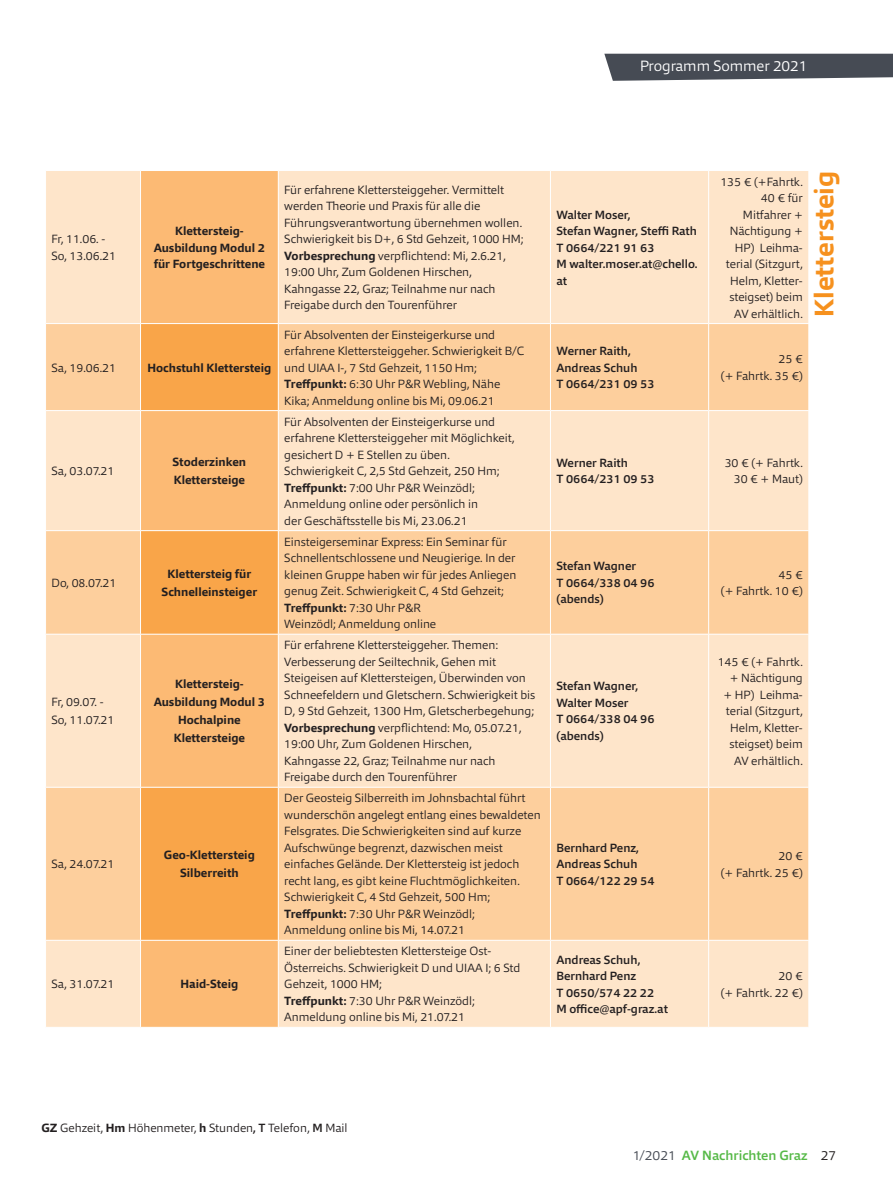
<style>
.page{position:relative;width:893px;height:1191px;background:#fff}
.page>*{position:absolute;margin:0;border:0;box-sizing:border-box;transform-origin:0 0}
.t1{font:700 27px "Qubo";color:#f6911e}
.t2{font:300 15px "Qubo";color:#fff}
.t3{font:500 13.5px "Qubo";color:#56b947}
.t4{font:300 12px/16.5px "Qubo";color:#231f20}
.t5{font:500 12px/16.5px "Qubo";color:#231f20}
.t6{font:700 12px/18px "Qubo";color:#231f20;text-align:center}
.s1{font-weight:700}
.s2{font-weight:500}
.s3{font-weight:300;color:#464b54}
.s4{font-weight:300;color:#231f20}
</style>
<div class="page">
<svg style="left:604px;top:54px;width:289px;height:27px;background:#565a62"></svg>
<div style="left:46px;top:171px;width:762px;height:856px;background:#fee5ca"></div>
<div style="left:141px;top:171px;width:137px;height:856px;background:#fcba74"></div>
<svg style="left:46px;top:324px;width:762px;height:616px;background:#fdd8b1"></svg>
<svg style="left:141px;top:324px;width:137px;height:616px;background:#faae5c"></svg>
<hr style="left:140px;top:171px;width:1px;height:152px;background:#fff">
<hr style="left:278px;top:171px;width:1px;height:152px;background:#fff">
<hr style="left:550px;top:171px;width:1px;height:152px;background:#fff">
<hr style="left:708px;top:171px;width:1px;height:152px;background:#fff">
<hr style="left:45px;top:323px;width:96px;height:1px;background:#fff">
<hr style="left:141px;top:323px;width:137px;height:1px;background:#fff">
<hr style="left:140px;top:324px;width:1px;height:86px;background:#fff">
<hr style="left:278px;top:323px;width:272px;height:1px;background:#fff">
<hr style="left:278px;top:324px;width:1px;height:86px;background:#fff">
<hr style="left:550px;top:323px;width:159px;height:1px;background:#fff">
<hr style="left:550px;top:324px;width:1px;height:86px;background:#fff">
<hr style="left:709px;top:323px;width:100px;height:1px;background:#fff">
<hr style="left:708px;top:324px;width:1px;height:86px;background:#fff">
<hr style="left:45px;top:410px;width:96px;height:1px;background:#fff">
<hr style="left:141px;top:410px;width:137px;height:1px;background:#fff">
<hr style="left:140px;top:411px;width:1px;height:119px;background:#fff">
<hr style="left:278px;top:410px;width:272px;height:1px;background:#fff">
<hr style="left:278px;top:411px;width:1px;height:119px;background:#fff">
<hr style="left:550px;top:410px;width:159px;height:1px;background:#fff">
<hr style="left:550px;top:411px;width:1px;height:119px;background:#fff">
<hr style="left:709px;top:410px;width:100px;height:1px;background:#fff">
<hr style="left:708px;top:411px;width:1px;height:119px;background:#fff">
<hr style="left:45px;top:530px;width:96px;height:1px;background:#fff">
<hr style="left:141px;top:530px;width:137px;height:1px;background:#fff">
<hr style="left:140px;top:531px;width:1px;height:103px;background:#fff">
<hr style="left:278px;top:530px;width:272px;height:1px;background:#fff">
<hr style="left:278px;top:531px;width:1px;height:103px;background:#fff">
<hr style="left:550px;top:530px;width:159px;height:1px;background:#fff">
<hr style="left:550px;top:531px;width:1px;height:103px;background:#fff">
<hr style="left:709px;top:530px;width:100px;height:1px;background:#fff">
<hr style="left:708px;top:531px;width:1px;height:103px;background:#fff">
<hr style="left:45px;top:634px;width:96px;height:1px;background:#fff">
<hr style="left:141px;top:634px;width:137px;height:1px;background:#fff">
<hr style="left:140px;top:634px;width:1px;height:153px;background:#fff">
<hr style="left:278px;top:634px;width:272px;height:1px;background:#fff">
<hr style="left:278px;top:634px;width:1px;height:153px;background:#fff">
<hr style="left:550px;top:634px;width:159px;height:1px;background:#fff">
<hr style="left:550px;top:634px;width:1px;height:153px;background:#fff">
<hr style="left:709px;top:634px;width:100px;height:1px;background:#fff">
<hr style="left:708px;top:634px;width:1px;height:153px;background:#fff">
<hr style="left:45px;top:787px;width:96px;height:1px;background:#fff">
<hr style="left:141px;top:787px;width:137px;height:1px;background:#fff">
<hr style="left:140px;top:787px;width:1px;height:153px;background:#fff">
<hr style="left:278px;top:787px;width:272px;height:1px;background:#fff">
<hr style="left:278px;top:787px;width:1px;height:153px;background:#fff">
<hr style="left:550px;top:787px;width:159px;height:1px;background:#fff">
<hr style="left:550px;top:787px;width:1px;height:153px;background:#fff">
<hr style="left:709px;top:787px;width:100px;height:1px;background:#fff">
<hr style="left:708px;top:787px;width:1px;height:153px;background:#fff">
<hr style="left:45px;top:940px;width:96px;height:1px;background:#fff">
<hr style="left:141px;top:940px;width:137px;height:1px;background:#fff">
<hr style="left:140px;top:940px;width:1px;height:87px;background:#fff">
<hr style="left:278px;top:940px;width:272px;height:1px;background:#fff">
<hr style="left:278px;top:940px;width:1px;height:87px;background:#fff">
<hr style="left:550px;top:940px;width:159px;height:1px;background:#fff">
<hr style="left:550px;top:940px;width:1px;height:87px;background:#fff">
<hr style="left:709px;top:940px;width:100px;height:1px;background:#fff">
<hr style="left:708px;top:940px;width:1px;height:87px;background:#fff">
<p class="t2" style="left:640px;top:56px;width:169px">Programm Sommer 2021</p>
<p class="t4" style="left:52px;top:231px;width:66px">Fr, 11.06. -<br>So, 13.06.21</p>
<p class="t6" style="left:154px;top:222px;width:113px;line-height:16.5px">Klettersteig-<br>Ausbildung Modul 2 für Fortgeschrittene</p>
<p class="t4" style="left:52px;top:359px;width:66px">Sa, 19.06.21</p>
<p class="t6" style="left:148px;top:358px;width:125px">Hochstuhl Klettersteig</p>
<p class="t4" style="left:52px;top:462px;width:64px">Sa, 03.07.21</p>
<p class="t6" style="left:173px;top:453px;width:75px;text-align:left">Stoderzinken<br>Klettersteige</p>
<p class="t4" style="left:52px;top:574px;width:66px">Do, 08.07.21</p>
<p class="t6" style="left:162px;top:564px;width:97px">Klettersteig für<br>Schnelleinsteiger</p>
<p class="t4" style="left:52px;top:693px;width:64px;line-height:18px">Fr, 09.07. -<br>So, 11.07.21</p>
<p class="t6" style="left:154px;top:675px;width:113px">Klettersteig-<br>Ausbildung Modul 3<br>Hochalpine<br>Klettersteige</p>
<p class="t4" style="left:52px;top:855px;width:64px">Sa, 24.07.21</p>
<p class="t6" style="left:164px;top:846px;width:92px">Geo-Klettersteig<br>Silberreith</p>
<p class="t4" style="left:52px;top:975px;width:64px">Sa, 31.07.21</p>
<p class="t6" style="left:180px;top:975px;width:59px">Haid-Steig</p>
<p class="t4" style="left:284px;top:181px;width:241px">Für erfahrene Klettersteiggeher. Vermittelt werden Theorie und Praxis für alle die Führungsverantwortung übernehmen wollen.<br>Schwierigkeit bis D+, 6 Std Gehzeit, 1000 HM; <span class="s1">Vorbesprechung</span> verpflichtend: Mi, 2.6.21, 19:00 Uhr, Zum Goldenen Hirschen, Kahngasse 22, Graz; Teilnahme nur nach Freigabe durch den Tourenführer</p>
<p class="t4" style="left:284px;top:326px;width:242px">Für Absolventen der Einsteigerkurse und erfahrene Klettersteiggeher. Schwierigkeit B/C und UIAA I-, 7 Std Gehzeit, 1150 Hm; <span class="s1">Treffpunkt:</span> 6:30 Uhr P&amp;R Webling, Nähe Kika; Anmeldung online bis Mi, 09.06.21</p>
<p class="t4" style="left:284px;top:413px;width:232px">Für Absolventen der Einsteigerkurse und erfahrene Klettersteiggeher mit Möglichkeit, gesichert D + E Stellen zu üben.<br>Schwierigkeit C, 2,5 Std Gehzeit, 250 Hm; <span class="s1">Treffpunkt:</span> 7:00 Uhr P&amp;R Weinzödl; Anmeldung online oder persönlich in<br>der Geschäftsstelle bis Mi, 23.06.21</p>
<p class="t4" style="left:284px;top:533px;width:233px">Einsteigerseminar Express: Ein Seminar für Schnellentschlossene und Neugierige. In der kleinen Gruppe haben wir für jedes Anliegen genug Zeit. Schwierigkeit C, 4 Std Gehzeit; <span class="s1">Treffpunkt:</span> 7:30 Uhr P&amp;R<br>Weinzödl; Anmeldung online</p>
<p class="t4" style="left:284px;top:636px;width:253px">Für erfahrene Klettersteiggeher. Themen:<br>Verbesserung der Seiltechnik, Gehen mit Steigeisen auf Klettersteigen, Überwinden von Schneefeldern und Gletschern. Schwierigkeit bis D, 9 Std Gehzeit, 1300 Hm, Gletscherbegehung; <span class="s1">Vorbesprechung</span> verpflichtend: Mo, 05.07.21, 19:00 Uhr, Zum Goldenen Hirschen,<br>Kahngasse 22, Graz; Teilnahme nur nach Freigabe durch den Tourenführer</p>
<p class="t4" style="left:284px;top:789px;width:258px">Der Geosteig Silberreith im Johnsbachtal führt wunderschön angelegt entlang eines bewaldeten Felsgrates. Die Schwierigkeiten sind auf kurze Aufschwünge begrenzt, dazwischen meist einfaches Gelände. Der Klettersteig ist jedoch recht lang, es gibt keine Fluchtmöglichkeiten.<br>Schwierigkeit C, 4 Std Gehzeit, 500 Hm; <span class="s1">Treffpunkt:</span> 7:30 Uhr P&amp;R Weinzödl;<br>Anmeldung online bis Mi, 14.07.21</p>
<p class="t5" style="left:556px;top:206px;width:143px">Walter Moser,<br>Stefan Wagner, Steffi Rath<br>T 0664/221 91 63<br>M walter.moser.at@chello. at</p>
<p class="t4" style="left:720px;top:173px;width:84px;text-align:right">135 € (+Fahrtk.<br>40 € für<br>Mitfahrer +<br>Nächtigung +<br>HP) Leihma&shy;terial (Sitzgurt,<br>Helm, Kletter&shy;steigset) beim<br>AV erhältlich.</p>
<p class="t5" style="left:556px;top:342px;width:100px">Werner Raith,<br>Andreas Schuh<br>T 0664/231 09 53</p>
<p class="t4" style="left:721px;top:351px;width:83px;text-align:right">25 €<br>(+ Fahrtk. 35 €)</p>
<p class="t5" style="left:556px;top:454px;width:100px">Werner Raith<br>T 0664/231 09 53</p>
<p class="t4" style="left:725px;top:454px;width:80px;text-align:right">30 € (+ Fahrtk.<br>30 € + Maut)</p>
<p class="t5" style="left:556px;top:558px;width:100px">Stefan Wagner<br>T 0664/338 04 96 (abends)</p>
<p class="t4" style="left:721px;top:566px;width:83px;text-align:right">45 €<br>(+ Fahrtk. 10 €)</p>
<p class="t5" style="left:556px;top:678px;width:100px">Stefan Wagner,<br>Walter Moser<br>T 0664/338 04 96 (abends)</p>
<p class="t4" style="left:718px;top:653px;width:87px;text-align:right">145 € (+ Fahrtk. + Nächtigung<br>+ HP) Leihma&shy;terial (Sitzgurt,<br>Helm, Kletter&shy;steigset) beim<br>AV erhältlich.</p>
<p class="t5" style="left:556px;top:839px;width:100px">Bernhard Penz,<br>Andreas Schuh<br>T 0664/122 29 54</p>
<p class="t4" style="left:721px;top:847px;width:83px;text-align:right">20 €<br>(+ Fahrtk. 25 €)</p>
<p class="t4" style="left:284px;top:942px;width:238px">Einer der beliebtesten Klettersteige Ost-Österreichs. Schwierigkeit D und UIAA I; 6 Std Gehzeit, 1000 HM;<br><span class="s1">Treffpunkt:</span> 7:30 Uhr P&amp;R Weinzödl; Anmeldung online bis Mi, 21.07.21</p>
<p class="t5" style="left:556px;top:951px;width:113px">Andreas Schuh,<br>Bernhard Penz<br>T 0650/574 22 22<br>M office@apf-graz.at</p>
<p class="t4" style="left:721px;top:967px;width:83px;text-align:right">20 €<br>(+ Fahrtk. 22 €)</p>
<h1 class="t1" style="left:807px;top:317px;width:148px;rotate:-90deg">Klettersteig</h1>
<p class="t4" style="left:41px;top:1119px;width:308px"><span class="s1">GZ</span> Gehzeit, <span class="s1">Hm</span> Höhenmeter, <span class="s1">h</span> Stunden<span class="s2">, T</span> Telefon, <span class="s2">M</span> Mail</p>
<p class="t3" style="left:633px;top:1146px;width:205px"><span class="s3">1/2021</span> AV Nachrichten Graz <span class="s4">27</span></p>
</div>
